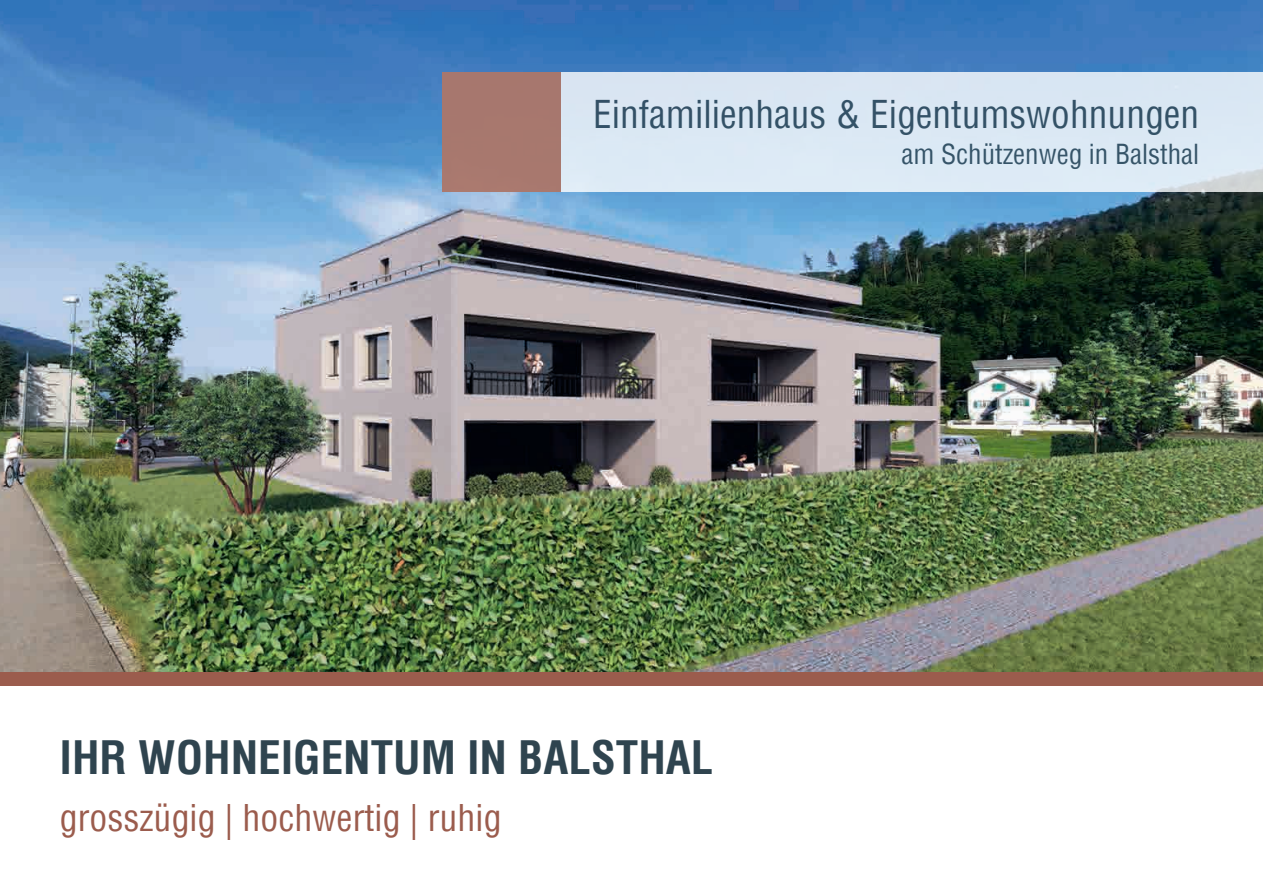
<style>
.page{position:relative;width:1263px;height:893px;background:#fff}
.page>*{position:absolute;margin:0;border:0;box-sizing:border-box;transform-origin:0 0}
.t1{font:700 condensed 45px "Helvetica";color:#2f444f}
.t2{font:condensed 37.5px "Helvetica";color:#2f444f}
.t3{font:condensed 36px "Helvetica";color:#9b5c4d}
.t4{font:condensed 27px "Helvetica";color:#2f444f}
</style>
<div class="page">
<img style="left:0;top:0;width:1263px;height:672px">
<div style="left:442px;top:72px;width:821px;height:119px;background:#dbe8f4"></div>
<div style="left:442px;top:72px;width:119px;height:119px;background:#a7786e"></div>
<div style="left:0;top:672px;width:1263px;height:14px;background:#9b5c4d"></div>
<p class="t2" style="left:593px;top:90px;width:608px">Einfamilienhaus &amp; Eigentumswohnungen</p>
<p class="t4" style="left:901px;top:137px;width:299px">am Schützenweg in Balsthal</p>
<p class="t1" style="left:60px;top:728px;width:655px">IHR WOHNEIGENTUM IN BALSTHAL</p>
<p class="t3" style="left:60px;top:795px;width:443px">grosszügig | hochwertig | ruhig</p>
</div>
